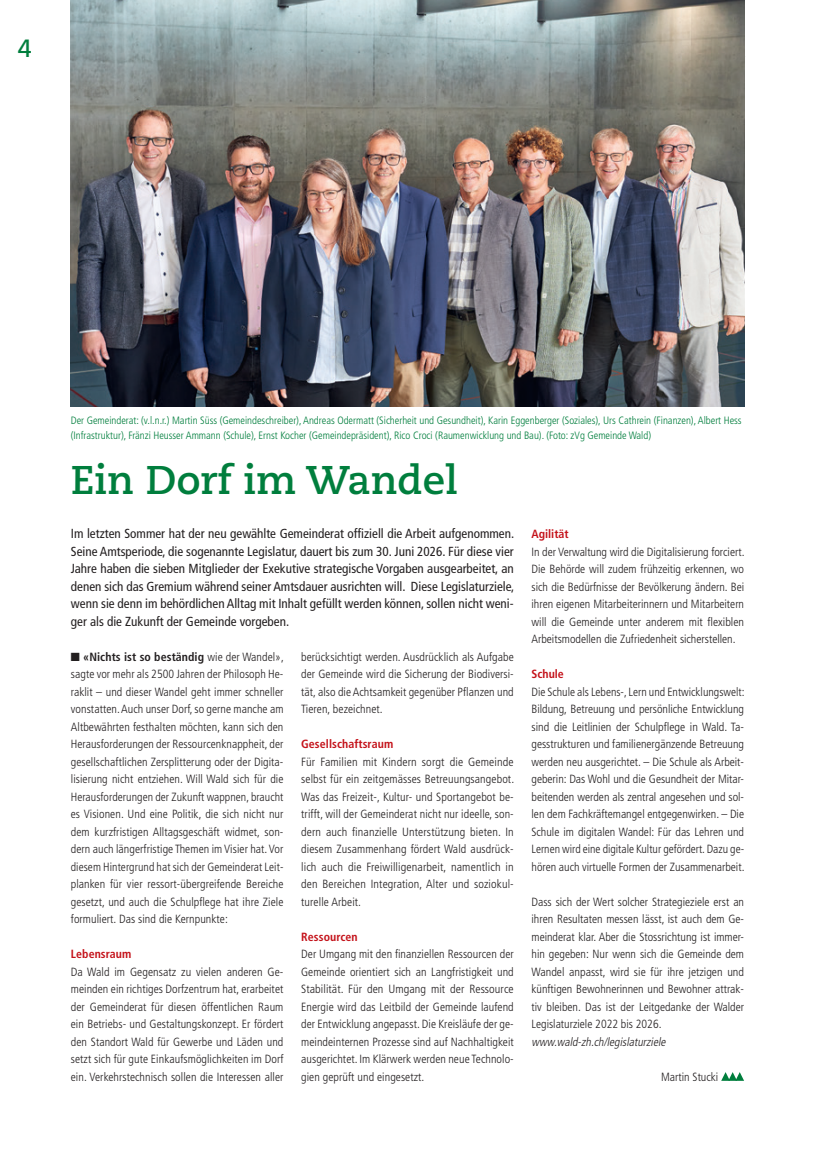
<style>
.page{position:relative;width:815px;height:1152px;background:#fff}
.page>*{position:absolute;margin:0;border:0;box-sizing:border-box;transform-origin:0 0}
.t1{font:700 40px "Caecilia";color:#007e3d}
.t2{font:25px "Frutiger LT Std";color:#007e3d}
.t3{font:condensed 13.12px/17.5px "Frutiger LT Std";color:#231f20;text-align:justify}
.t4{font:300 condensed 11.88px/17.5px "Frutiger LT Std";letter-spacing:.005em;color:#231f20;text-align:justify}
.t5{font:700 condensed 11.88px "Frutiger LT Std";letter-spacing:.005em;color:#c4121a}
.t6{font:italic 300 condensed 11.88px "Frutiger LT Std";color:#231f20}
.t7{font:300 condensed 10.62px/15px "Frutiger LT Std";color:#007e3d}
.s1{font-weight:700}
</style>
<div class="page">
<svg style="left:721px;top:1072px;width:23px;height:8px"></svg>
<img style="left:71px;top:0;width:673px;height:407px">
<h2 class="t2" style="left:18px;top:33px;width:15px">4</h2>
<p class="t7" style="left:71px;top:413px;width:672px">Der Gemeinderat: (v.l.n.r.) Martin Süss (Gemeindeschreiber), Andreas Odermatt (Sicherheit und Gesundheit), Karin Eggenberger (Soziales), Urs Cathrein (Finanzen), Albert Hess (Infrastruktur), Fränzi Heusser Ammann (Schule), Ernst Kocher (Gemeindepräsident), Rico Croci (Raumenwicklung und Bau). (Foto: zVg Gemeinde Wald)</p>
<h1 class="t1" style="left:71px;top:457px;width:388px">Ein Dorf im Wandel</h1>
<p class="t3" style="left:71px;top:525px;width:445px">Im letzten Sommer hat der neu gewählte Gemeinderat offiziell die Arbeit aufgenommen.<br>Seine Amtsperiode, die sogenannte Legislatur, dauert bis zum 30. Juni 2026. Für diese vier Jahre haben die sieben Mitglieder der Exekutive strategische Vorgaben ausgearbeitet, an denen sich das Gremium während seiner Amtsdauer ausrichten will. Diese Legislaturziele, wenn sie denn im behördlichen Alltag mit Inhalt gefüllt werden können, sollen nicht weni&shy;ger als die Zukunft der Gemeinde vorgeben.</p>
<p class="t4" style="left:71px;top:648px;width:215px">■ <span class="s1">«Nichts ist so beständig</span> wie der Wandel», sagte vor mehr als 2500 Jahren der Philosoph He&shy;raklit – und dieser Wandel geht immer schneller vonstatten. Auch unser Dorf, so gerne manche am Altbewährten festhalten möchten, kann sich den Herausforderungen der Ressourcenknappheit, der gesellschaftlichen Zersplitterung oder der Digita&shy;lisierung nicht entziehen. Will Wald sich für die Herausforderungen der Zukunft wappnen, braucht es Visionen. Und eine Politik, die sich nicht nur dem kurzfristigen Alltagsgeschäft widmet, son&shy;dern auch längerfristige Themen im Visier hat. Vor diesem Hintergrund hat sich der Gemeinderat Leit&shy;planken für vier ressort-übergreifende Bereiche gesetzt, und auch die Schulpflege hat ihre Ziele formuliert. Das sind die Kernpunkte:</p>
<p class="t5" style="left:71px;top:947px;width:62px">Lebensraum</p>
<p class="t4" style="left:71px;top:963px;width:214px">Da Wald im Gegensatz zu vielen anderen Ge&shy;meinden ein richtiges Dorfzentrum hat, erarbeitet der Gemeinderat für diesen öffentlichen Raum ein Betriebs- und Gestaltungskonzept. Er fördert den Standort Wald für Gewerbe und Läden und setzt sich für gute Einkaufsmöglichkeiten im Dorf ein. Verkehrstechnisch sollen die Interessen aller</p>
<p class="t4" style="left:301px;top:648px;width:214px">berücksichtigt werden. Ausdrücklich als Aufgabe der Gemeinde wird die Sicherung der Biodiversi&shy;tät, also die Achtsamkeit gegenüber Pflanzen und Tieren, bezeichnet.</p>
<p class="t5" style="left:301px;top:737px;width:94px">Gesellschaftsraum</p>
<p class="t4" style="left:301px;top:753px;width:215px">Für Familien mit Kindern sorgt die Gemeinde selbst für ein zeitgemässes Betreuungsangebot.<br>Was das Freizeit-, Kultur- und Sportangebot be&shy;trifft, will der Gemeinderat nicht nur ideelle, son&shy;dern auch finanzielle Unterstützung bieten. In diesem Zusammenhang fördert Wald ausdrück&shy;lich auch die Freiwilligenarbeit, namentlich in den Bereichen Integration, Alter und soziokul&shy;turelle Arbeit.</p>
<p class="t5" style="left:301px;top:929px;width:58px">Ressourcen</p>
<p class="t4" style="left:301px;top:945px;width:214px">Der Umgang mit den finanziellen Ressourcen der Gemeinde orientiert sich an Langfristigkeit und Stabilität. Für den Umgang mit der Ressource Energie wird das Leitbild der Gemeinde laufend der Entwicklung angepasst. Die Kreisläufe der ge&shy;meindeinternen Prozesse sind auf Nachhaltigkeit ausgerichtet. Im Klärwerk werden neue Technolo&shy;gien geprüft und eingesetzt.</p>
<p class="t5" style="left:531px;top:527px;width:39px">Agilität</p>
<p class="t4" style="left:531px;top:543px;width:215px">In der Verwaltung wird die Digitalisierung forciert.<br>Die Behörde will zudem frühzeitig erkennen, wo sich die Bedürfnisse der Bevölkerung ändern. Bei ihren eigenen Mitarbeiterinnern und Mitarbeitern will die Gemeinde unter anderem mit flexiblen Arbeitsmodellen die Zufriedenheit sicherstellen.</p>
<p class="t5" style="left:531px;top:667px;width:34px">Schule</p>
<p class="t4" style="left:531px;top:683px;width:215px">Die Schule als Lebens-, Lern und Entwicklungswelt:<br>Bildung, Betreuung und persönliche Entwicklung sind die Leitlinien der Schulpflege in Wald. Ta&shy;gesstrukturen und familienergänzende Betreuung werden neu ausgerichtet. – Die Schule als Arbeit&shy;geberin: Das Wohl und die Gesundheit der Mitar&shy;beitenden werden als zentral angesehen und sol&shy;len dem Fachkräftemangel entgegenwirken. – Die Schule im digitalen Wandel: Für das Lehren und Lernen wird eine digitale Kultur gefördert. Dazu ge&shy;hören auch virtuelle Formen der Zusammenarbeit.</p>
<p class="t4" style="left:531px;top:893px;width:214px">Dass sich der Wert solcher Strategieziele erst an ihren Resultaten messen lässt, ist auch dem Ge&shy;meinderat klar. Aber die Stossrichtung ist immer&shy;hin gegeben: Nur wenn sich die Gemeinde dem Wandel anpasst, wird sie für ihre jetzigen und künftigen Bewohnerinnen und Bewohner attrak&shy;tiv bleiben. Das ist der Leitgedanke der Walder Legislaturziele 2022 bis 2026.</p>
<p class="t6" style="left:531px;top:1035px;width:138px">www.wald-zh.ch/legislaturziele</p>
<p class="t4" style="left:661px;top:1068px;width:59px">Martin Stucki</p>
</div>
